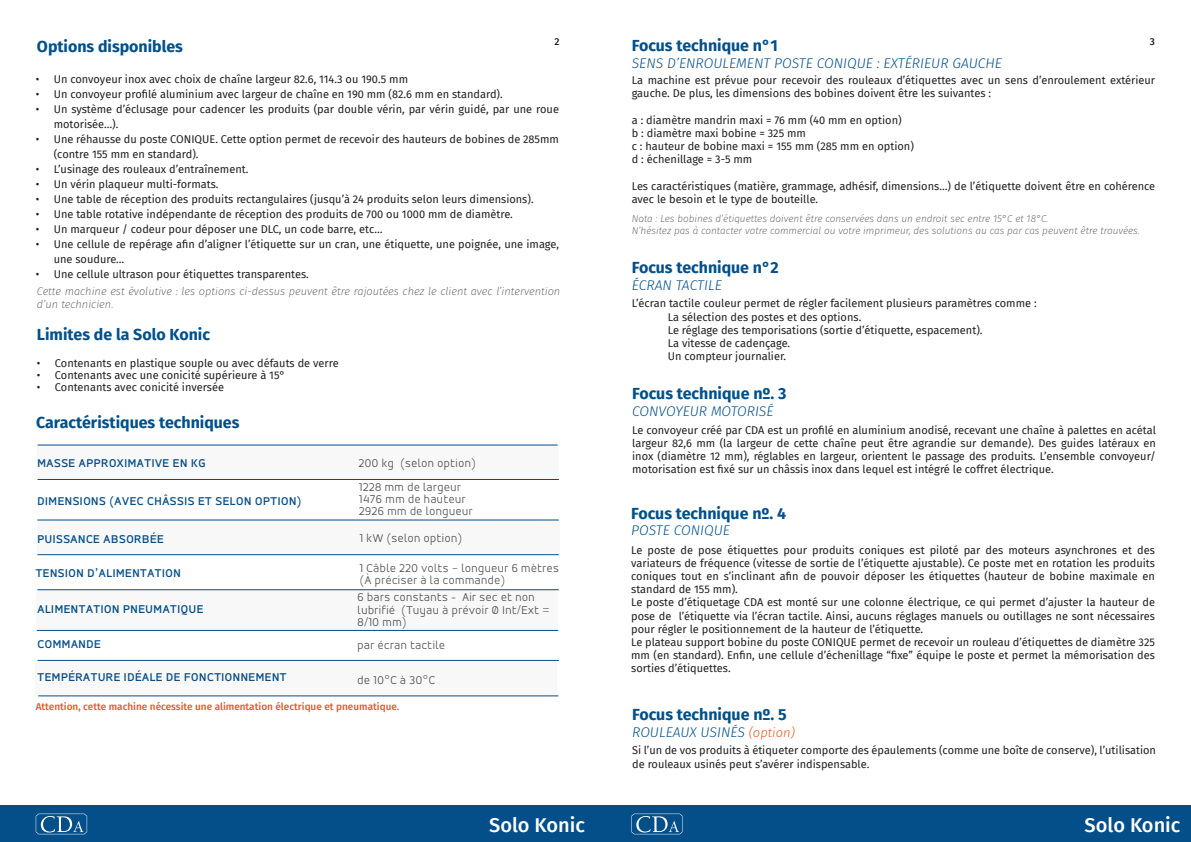
<style>
.page{position:relative;width:1191px;height:842px;background:#fff}
.page>*{position:absolute;margin:0;border:0;box-sizing:border-box;transform-origin:0 0}
.t1{font:500 20px "Fira Sans";color:#fff}
.t2{font:700 16px "Fira Sans";color:#01508a}
.t3{font:italic 300 14px "Fira Sans";color:#01508a}
.Tableau_colonne_droite{font:300 12px/12px "Accord Alt";letter-spacing:.05em;color:#4e5255}
.Points_forts_points{font:500 12px "Accord Alt";letter-spacing:.05em;color:#044f8b}
.t4{font:11px/13.2px "Fira Sans";color:#231f20}
.zone_de_texte{font:italic 200 11px/13.2px "Fira Sans";color:#4f5252}
.zone_de_texte-2{font:italic 200 10px "Fira Sans";color:#4f5252}
.zone_de_texte-3{font:500 10px "Fira Sans";color:#e9551c}
.t5{font:500 10px "Fira Sans";color:#231f20}
.s1{font-size:13px;color:#e9551c}
</style>
<div class="page">
<div style="left:0;top:806px;width:595px;height:36px;background:#044f8a"></div>
<div style="left:595px;top:806px;width:596px;height:36px;background:#044f8a"></div>
<svg style="left:36px;top:814px;width:51px;height:20px"></svg>
<svg style="left:631px;top:814px;width:51px;height:20px"></svg>
<hr style="left:38px;top:479px;width:521px;height:1px;background:#044f8b">
<hr style="left:37px;top:554px;width:522px;height:1px;background:#044f8b">
<hr style="left:37px;top:630px;width:521px;height:1px;background:#044f8b">
<hr style="left:37px;top:520px;width:522px;height:1px;background:#044f8b">
<hr style="left:37px;top:589px;width:522px;height:1px;background:#044f8b">
<hr style="left:38px;top:660px;width:521px;height:1px;background:#044f8b">
<div style="left:37px;top:445px;width:521px;height:35px;background:#f8f8f8"></div>
<div style="left:36px;top:590px;width:521px;height:41px;background:#f8f8f8"></div>
<div style="left:38px;top:519px;width:522px;height:35px;background:#f8f8f8"></div>
<div style="left:35px;top:661px;width:521px;height:34px;background:#f8f8f8"></div>
<hr style="left:38px;top:696px;width:520px;height:1px;background:#044f8b">
<p class="t2" style="left:37px;top:33px;width:147px">Options disponibles</p>
<p class="t2" style="left:632px;top:32px;width:148px">Focus technique n°1</p>
<p class="t3" style="left:632px;top:53px;width:372px">SENS D’ENROULEMENT POSTE CONIQUE : EXTÉRIEUR GAUCHE</p>
<p class="t5" style="left:554px;top:34px;width:7px">2</p>
<p class="t5" style="left:1149px;top:34px;width:7px">3</p>
<p class="t4" style="left:36px;top:72px;width:374px">• Un convoyeur inox avec choix de chaîne largeur 82.6, 114.3 ou 190.5 mm</p>
<p class="t4" style="left:36px;top:87px;width:468px">• Un convoyeur profilé aluminium avec largeur de chaîne en 190 mm (82.6 mm en standard).</p>
<p class="t4" style="left:54px;top:102px;width:507px;line-height:15px;text-indent:-18px">• Un système d’éclusage pour cadencer les produits (par double vérin, par vérin guidé, par une roue motorisée…).</p>
<p class="t4" style="left:54px;top:132px;width:507px;line-height:15px;text-indent:-18px">• Une réhausse du poste CONIQUE. Cette option permet de recevoir des hauteurs de bobines de 285mm (contre 155 mm en standard).</p>
<p class="t4" style="left:36px;top:162px;width:214px">• L’usinage des rouleaux d’entraînement.</p>
<p class="t4" style="left:36px;top:177px;width:184px">• Un vérin plaqueur multi-formats.</p>
<p class="t4" style="left:36px;top:192px;width:499px">• Une table de réception des produits rectangulaires (jusqu’à 24 produits selon leurs dimensions).</p>
<p class="t4" style="left:36px;top:207px;width:478px">• Une table rotative indépendante de réception des produits de 700 ou 1000 mm de diamètre.</p>
<p class="t4" style="left:36px;top:222px;width:348px">• Un marqueur / codeur pour déposer une DLC, un code barre, etc…</p>
<p class="t4" style="left:54px;top:237px;width:507px;line-height:15px;text-indent:-18px">• Une cellule de repérage afin d’aligner l’étiquette sur un cran, une étiquette, une poignée, une image, une soudure…</p>
<p class="t4" style="left:36px;top:267px;width:274px">• Une cellule ultrason pour étiquettes transparentes.</p>
<p class="zone_de_texte" style="left:37px;top:284px;width:525px">Cette machine est évolutive : les options ci-dessus peuvent être rajoutées chez le client avec l’intervention d’un technicien.</p>
<p class="t2" style="left:37px;top:321px;width:175px">Limites de la Solo Konic</p>
<p class="t4" style="left:37px;top:356px;width:303px">• Contenants en plastique souple ou avec défauts de verre</p>
<p class="t4" style="left:37px;top:368px;width:250px">• Contenants avec une conicité supérieure à 15°</p>
<p class="t4" style="left:37px;top:380px;width:188px">• Contenants avec conicité inversée</p>
<p class="t2" style="left:36px;top:409px;width:205px">Caractéristiques techniques</p>
<p class="Points_forts_points" style="left:37px;top:456px;width:169px">MASSE APPROXIMATIVE EN KG</p>
<p class="Points_forts_points" style="left:38px;top:494px;width:265px">DIMENSIONS (AVEC CHÂSSIS ET SELON OPTION)</p>
<p class="Points_forts_points" style="left:37px;top:532px;width:128px">PUISSANCE ABSORBÉE</p>
<p class="Points_forts_points" style="left:36px;top:566px;width:147px">TENSION D’ALIMENTATION</p>
<p class="Points_forts_points" style="left:37px;top:602px;width:167px">ALIMENTATION PNEUMATIQUE</p>
<p class="Points_forts_points" style="left:38px;top:637px;width:65px">COMMANDE</p>
<p class="Tableau_colonne_droite" style="left:359px;top:457px;width:119px">200 kg (selon option)</p>
<p class="Tableau_colonne_droite" style="left:359px;top:481px;width:103px">1228 mm de largeur</p>
<p class="Tableau_colonne_droite" style="left:359px;top:493px;width:108px">1476 mm de hauteur</p>
<p class="Tableau_colonne_droite" style="left:359px;top:505px;width:115px">2926 mm de longueur</p>
<p class="Tableau_colonne_droite" style="left:360px;top:532px;width:104px">1 kW (selon option)</p>
<p class="Tableau_colonne_droite" style="left:360px;top:562px;width:200px">1 Câble 220 volts – longueur 6 mètres</p>
<p class="Tableau_colonne_droite" style="left:360px;top:574px;width:147px">(À préciser à la commande)</p>
<p class="Tableau_colonne_droite" style="left:358px;top:591px;width:193px">6 bars constants - Air sec et non lubrifié (Tuyau à prévoir Ø Int/Ext =<br>8/10 mm)</p>
<p class="Tableau_colonne_droite" style="left:358px;top:639px;width:89px">par écran tactile</p>
<p class="Points_forts_points" style="left:37px;top:670px;width:251px">TEMPÉRATURE IDÉALE DE FONCTIONNEMENT</p>
<p class="Tableau_colonne_droite" style="left:358px;top:674px;width:79px">de 10°C à 30°C</p>
<p class="zone_de_texte-3" style="left:36px;top:699px;width:365px">Attention, cette machine nécessite une alimentation électrique et pneumatique.</p>
<p class="t4" style="left:632px;top:73px;width:525px">La machine est prévue pour recevoir des rouleaux d’étiquettes avec un sens d’enroulement extérieur gauche. De plus, les dimensions des bobines doivent être les suivantes :</p>
<p class="t4" style="left:632px;top:113px;width:271px">a : diamètre mandrin maxi = 76 mm (40 mm en option)</p>
<p class="t4" style="left:632px;top:126px;width:176px">b : diamètre maxi bobine = 325 mm</p>
<p class="t4" style="left:632px;top:139px;width:284px">c : hauteur de bobine maxi = 155 mm (285 mm en option)</p>
<p class="t4" style="left:632px;top:153px;width:122px">d : échenillage = 3-5 mm</p>
<p class="t4" style="left:632px;top:179px;width:525px">Les caractéristiques (matière, grammage, adhésif, dimensions…) de l’étiquette doivent être en cohérence avec le besoin et le type de bouteille.</p>
<p class="zone_de_texte-2" style="left:632px;top:211px;width:418px">Nota : Les bobines d’étiquettes doivent être conservées dans un endroit sec entre 15°C et 18°C.</p>
<p class="zone_de_texte-2" style="left:632px;top:223px;width:509px">N’hésitez pas à contacter votre commercial ou votre imprimeur, des solutions au cas par cas peuvent être trouvées.</p>
<p class="t2" style="left:632px;top:254px;width:148px">Focus technique n°2</p>
<p class="t3" style="left:632px;top:275px;width:92px">ÉCRAN TACTILE</p>
<p class="t4" style="left:632px;top:297px;width:406px">L’écran tactile couleur permet de régler facilement plusieurs paramètres comme :</p>
<p class="t4" style="left:668px;top:310px;width:195px">La sélection des postes et des options.</p>
<p class="t4" style="left:668px;top:323px;width:316px">Le réglage des temporisations (sortie d’étiquette, espacement).</p>
<p class="t4" style="left:668px;top:336px;width:124px">La vitesse de cadençage.</p>
<p class="t4" style="left:668px;top:349px;width:120px">Un compteur journalier.</p>
<p class="t2" style="left:632px;top:380px;width:156px">Focus technique nº. 3</p>
<p class="t3" style="left:632px;top:401px;width:143px">CONVOYEUR MOTORISÉ</p>
<p class="t4" style="left:632px;top:423px;width:525px;text-align:justify">Le convoyeur créé par CDA est un profilé en aluminium anodisé, recevant une chaîne à palettes en acétal largeur 82,6 mm (la largeur de cette chaîne peut être agrandie sur demande). Des guides latéraux en inox (diamètre 12 mm), réglables en largeur, orientent le passage des produits. L’ensemble convoyeur/ motorisation est fixé sur un châssis inox dans lequel est intégré le coffret électrique.</p>
<p class="t2" style="left:631px;top:499px;width:156px">Focus technique nº. 4</p>
<p class="t3" style="left:631px;top:521px;width:100px">POSTE CONIQUE</p>
<p class="t4" style="left:631px;top:543px;width:525px;text-align:justify">Le poste de pose étiquettes pour produits coniques est piloté par des moteurs asynchrones et des variateurs de fréquence (vitesse de sortie de l’étiquette ajustable). Ce poste met en rotation les produits coniques tout en s’inclinant afin de pouvoir déposer les étiquettes (hauteur de bobine maximale en standard de 155 mm).</p>
<p class="t4" style="left:631px;top:596px;width:525px;text-align:justify">Le poste d’étiquetage CDA est monté sur une colonne électrique, ce qui permet d’ajuster la hauteur de pose de l’étiquette via l’écran tactile. Ainsi, aucuns réglages manuels ou outillages ne sont nécessaires pour régler le positionnement de la hauteur de l’étiquette.</p>
<p class="t4" style="left:631px;top:635px;width:525px;text-align:justify">Le plateau support bobine du poste CONIQUE permet de recevoir un rouleau d’étiquettes de diamètre 325 mm (en standard). Enfin, une cellule d’échenillage “fixe” équipe le poste et permet la mémorisation des sorties d’étiquettes.</p>
<p class="t2" style="left:632px;top:701px;width:156px">Focus technique nº. 5</p>
<p class="t3" style="left:632px;top:722px;width:164px">ROULEAUX USINÉS <span class="s1">(option)</span></p>
<p class="t4" style="left:632px;top:744px;width:525px">Si l’un de vos produits à étiqueter comporte des épaulements (comme une boîte de conserve), l’utilisation de rouleaux usinés peut s’avérer indispensable.</p>
<h1 class="t1" style="left:489px;top:809px;width:97px">Solo Konic</h1>
<h1 class="t1" style="left:1084px;top:809px;width:97px">Solo Konic</h1>
</div>
